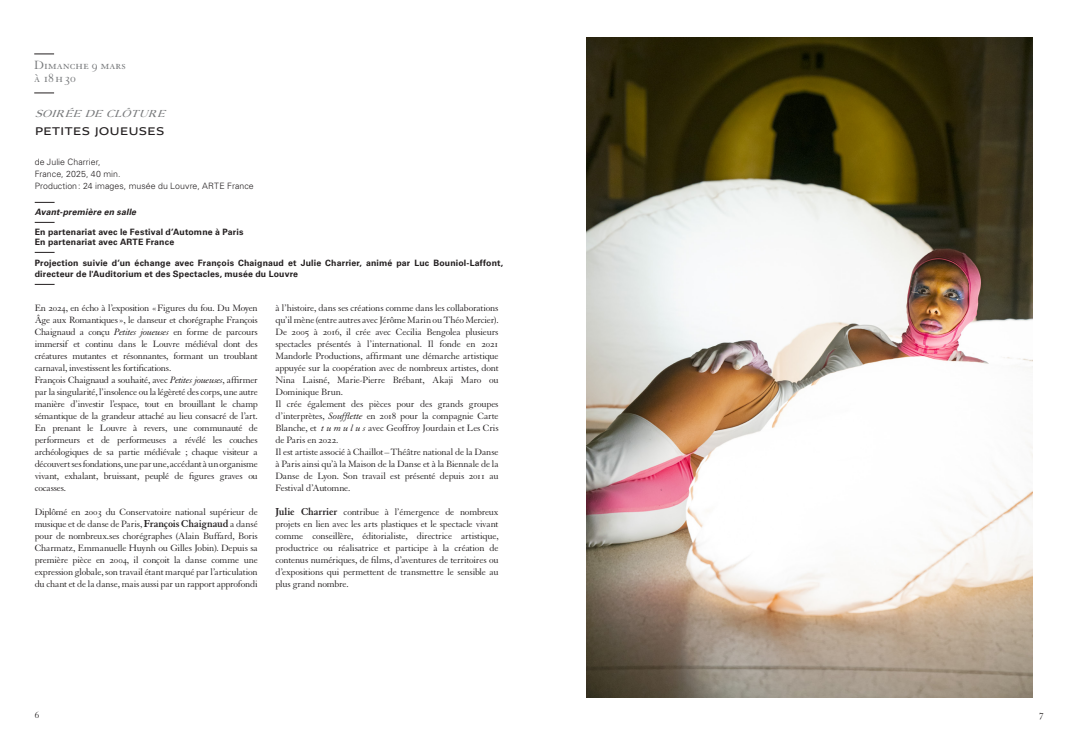
<style>
.page{position:relative;width:1078px;height:740px;background:#fff}
.page>*{position:absolute;margin:0;border:0;box-sizing:border-box;transform-origin:0 0}
.t1{font:13px/13px "Granjon LT Std";color:#77797b}
.t2{font:11px "Louvre Sans Med";letter-spacing:-.01em;color:#231f20}
.t3{font:10px/12px "Granjon LT Std";letter-spacing:-.025em;color:#231f20}
.t4{font:italic 10px "Louvre Serif Med";color:#77797b}
.t5{font:700 8.8px/10px "Univers LT Std";letter-spacing:.015em;color:#231f20}
.t6{font:300 8.8px/12px "Univers LT Std";letter-spacing:.005em;color:#231f20}
.t7{font:italic 700 8.8px "Univers LT Std";letter-spacing:.015em;color:#231f20}
.s1{font-style:italic}
.s2{font-weight:700;font-size:11px}
</style>
<div class="page">
<svg style="left:35px;top:202px;width:20px;height:1px"></svg>
<svg style="left:35px;top:222px;width:20px;height:1px"></svg>
<svg style="left:35px;top:252px;width:20px;height:1px"></svg>
<svg style="left:35px;top:284px;width:20px;height:1px"></svg>
<svg style="left:34px;top:54px;width:20px;height:1px"></svg>
<svg style="left:34px;top:93px;width:20px;height:1px"></svg>
<img style="left:586px;top:38px;width:445px;height:659px">
<h1 class="t1" style="left:34px;top:59px;width:93px">Dimanche 9 mars à 18h30</h1>
<p class="t4" style="left:35px;top:107px;width:136px">SOIRÉEDECLÔTURE</p>
<p class="t2" style="left:35px;top:124px;width:25px">PETIT</p>
<p class="t2" style="left:73px;top:124px;width:91px">ES JOU EUSES</p>
<p class="t6" style="left:35px;top:156px;width:220px">de Julie Charrier,<br>France, 2025, 40 min.<br>Production: 24 images, musée du Louvre, ARTE France</p>
<p class="t7" style="left:35px;top:206px;width:103px">Avant-première en salle</p>
<p class="t5" style="left:35px;top:227px;width:210px">En partenariat avec le Festival d’Automne à Paris<br>En partenariat avec ARTE France</p>
<p class="t5" style="left:35px;top:257px;width:470px;line-height:11px">Projection suivie d’un échange avec François Chaignaud et Julie Charrier, animé par Luc Bouniol-Laffont, directeur de l'Auditorium et des Spectacles, musée du Louvre</p>
<p class="t3" style="left:35px;top:302px;width:225px">En 2024, en écho à l’exposition «Figures du fou. Du Moyen Âge aux Romantiques», le danseur et chorégraphe François Chaignaud a conçu <span class="s1">Petites joueuses</span> en forme de parcours immersif et continu dans le Louvre médiéval dont des créatures mutantes et résonnantes, formant un troublant carnaval, investissent les fortifications.<br>François Chaignaud a souhaité, avec <span class="s1">Petites joueuses</span>, affirmer par la singularité, l’insolence ou la légèreté des corps, une autre manière d’investir l’espace, tout en brouillant le champ sémantique de la grandeur attaché au lieu consacré de l’art.<br>En prenant le Louvre à revers, une communauté de performeurs et de performeuses a révélé les couches archéologiques de sa partie médiévale ; chaque visiteur a découvert ses fondations, une par une, accédant à un organisme vivant, exhalant, bruissant, peuplé de figures graves ou cocasses.</p>
<p class="t3" style="left:35px;top:506px;width:225px;text-align:justify">Diplômé en 2003 du Conservatoire national supérieur de musique et de danse de Paris, <span class="s2">François Chaignaud</span> a dansé pour de nombreux.ses chorégraphes (Alain Buffard, Boris Charmatz, Emmanuelle Huynh ou Gilles Jobin). Depuis sa première pièce en 2004, il conçoit la danse comme une expression globale, son travail étant marqué par l’articulation du chant et de la danse, mais aussi par un rapport approfondi</p>
<p class="t3" style="left:275px;top:302px;width:225px">à l’histoire, dans ses créations comme dans les collaborations qu’il mène (entre autres avec Jérôme Marin ou Théo Mercier).<br>De 2005 à 2016, il crée avec Cecilia Bengolea plusieurs spectacles présentés à l’international. Il fonde en 2021<br>Mandorle Productions, affirmant une démarche artistique appuyée sur la coopération avec de nombreux artistes, dont Nina Laisné, Marie-Pierre Brébant, Akaji Maro ou Dominique Brun.<br>Il crée également des pièces pour des grands groupes d’interprètes, <span class="s1">Soufflette</span> en 2018 pour la compagnie Carte Blanche, et <span class="s1">t u m u l u s</span> avec Geoffroy Jourdain et Les Cris de Paris en 2022.<br>Il est artiste associé à Chaillot–Théâtre national de la Danse à Paris ainsi qu’à la Maison de la Danse et à la Biennale de la Danse de Lyon. Son travail est présenté depuis 2011 au Festival d’Automne.</p>
<p class="t3" style="left:275px;top:506px;width:225px;text-align:justify"><span class="s2">Julie Charrier</span> contribue à l’émergence de nombreux projets en lien avec les arts plastiques et le spectacle vivant comme conseillère, éditorialiste, directrice artistique, productrice ou réalisatrice et participe à la création de contenus numériques, de films, d’aventures de territoires ou d’expositions qui permettent de transmettre le sensible au plus grand nombre.</p>
<p class="t3" style="left:35px;top:709px;width:6px">6</p>
<p class="t3" style="left:1038px;top:708px;width:6px">7</p>
</div>
